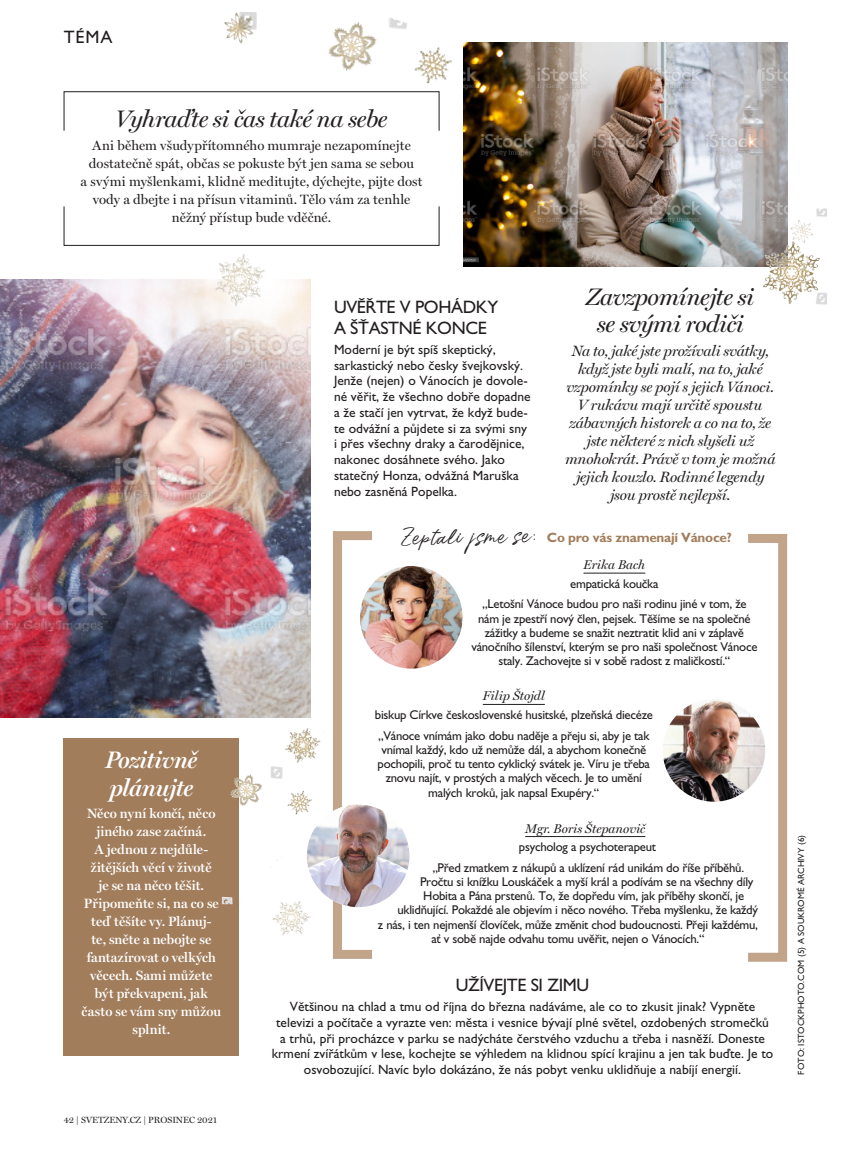
<style>
.page{position:relative;width:851px;height:1149px;background:#fff}
.page>*{position:absolute;margin:0;border:0;box-sizing:border-box;transform-origin:0 0}
._06_LT_Rezept_auf_we{font:italic 24px/27px "Miller Display Roman";letter-spacing:-.02em;color:#231f20;text-align:center}
._06_LT_Rezept_auf_we-2{font:italic 600 24px/27px "Miller Display";letter-spacing:-.02em;color:#fff}
.t1{font:19.5px "Hall Of Fun Clean";color:#231f20}
.foto_-_kredit{font:18px/21px "Gill Sans CE";letter-spacing:-.02em;color:#231f20}
._06_LT_Rezept_auf_we-3{font:italic 15px/18px "Miller Display Roman";letter-spacing:-.01em;color:#231f20;text-align:center}
.foto_-_kredit-2{font:13.5px/15.8px "Gill Sans CE";color:#231f20;text-align:center}
.Titulek{font:600 13.5px/18px "Miller Display";letter-spacing:.01em;color:#fff;text-align:center}
.Titulek-2{font:13.5px/18px "Miller Display Roman";letter-spacing:.005em;color:#231f20;text-align:center}
.foto_-_kredit-3{font:700 13.5px "Gill Sans CE";letter-spacing:-.02em;color:#a27d5c}
.foto_-_kredit-4{font:12.75px/14.2px "Gill Sans CE";letter-spacing:-.02em;color:#231f20;text-align:center}
.t2{font:italic 12.75px "Miller Display Roman";color:#231f20}
.t3{font:9px "Gill Sans CE";color:#231f20}
.t4{font:9px "Miller Display Roman";color:#231f20}
</style>
<div class="page">
<img style="left:360px;top:565px;width:102px;height:103px;border-radius:51px">
<div style="left:743px;top:534px;width:44px;height:427px;border:9px solid #c2a48a"></div>
<div style="left:333px;top:531px;width:43px;height:427px;border:9px solid #c2a48a"></div>
<div style="left:64px;top:91px;width:375px;height:40px;border:1px solid #231f20"></div>
<img style="left:0;top:279px;width:310px;height:437px">
<div style="left:64px;top:737px;width:175px;height:317px;background:#a27d5c"></div>
<img style="left:662px;top:698px;width:103px;height:103px;border-radius:51px">
<img style="left:463px;top:43px;width:324px;height:223px">
<hr style="left:525px;top:836px;width:120px;height:1px;background:#231f20">
<hr style="left:483px;top:704px;width:61px;height:1px;background:#231f20">
<hr style="left:583px;top:572px;width:62px;height:1px;background:#231f20">
<img style="left:307px;top:804px;width:102px;height:102px;border-radius:51px">
<img style="left:224px;top:12px;width:183px;height:32px">
<img style="left:790px;top:208px;width:36px;height:36px">
<img style="left:285px;top:728px;width:36px;height:35px">
<img style="left:272px;top:902px;width:27px;height:25px">
<img style="left:215px;top:254px;width:29px;height:39px">
<p class="foto_-_kredit" style="left:64px;top:26px;width:50px">TÉMA</p>
<p class="_06_LT_Rezept_auf_we" style="left:116px;top:106px;width:273px">Vyhraďte si čas také na sebe</p>
<p class="Titulek-2" style="left:81px;top:136px;width:343px">Ani během všudypřítomného mumraje nezapomínejte dostatečně spát, občas se pokuste být jen sama se sebou<br>a svými myšlenkami, klidně meditujte, dýchejte, pijte dost vody a dbejte i na přísun vitaminů. Tělo vám za tenhle něžný přístup bude vděčné.</p>
<p class="_06_LT_Rezept_auf_we-2" style="left:105px;top:747px;width:93px">Pozitivně plánujte</p>
<p class="Titulek" style="left:81px;top:804px;width:141px">Něco nyní končí, něco jiného zase začíná.<br>A jednou z nejdůle&shy;žitějších věcí v životě<br>je se na něco těšit.<br>Připomeňte si, na co se teď těšíte vy. Plánuj-<br>te, sněte a nebojte se fantazírovat o velkých věcech. Sami můžete být překvapeni, jak často se vám sny můžou splnit.</p>
<p class="t4" style="left:64px;top:1114px;width:154px">42 | SVETZENY.CZ | PROSINEC 2021</p>
<p class="foto_-_kredit" style="left:334px;top:296px;width:166px">UVĚŘTE V POHÁDKY<br>A ŠŤASTNÉ KONCE</p>
<p class="foto_-_kredit-2" style="left:334px;top:341px;width:198px;text-align:left">Moderní je být spíš skeptický, sarkastický nebo česky švejkovský.<br>Jenže (nejen) o Vánocích je dovole&shy;né věřit, že všechno dobře dopadne a že stačí jen vytrvat, že když bude&shy;te odvážní a půjdete si za svými sny i přes všechny draky a čarodějnice, nakonec dosáhnete svého. Jako statečný Honza, odvážná Maruška nebo zasněná Popelka.</p>
<p class="_06_LT_Rezept_auf_we" style="left:586px;top:283px;width:169px">Zavzpomínejte si se svými rodiči</p>
<p class="_06_LT_Rezept_auf_we-3" style="left:565px;top:342px;width:212px">Na to, jaké jste prožívali svátky, když jste byli malí, na to, jaké vzpomínky se pojí sjejich Vánoci.<br>V rukávu mají určitě spoustu zábavných historek a co na to, že jste některé z nich slyšeli už mnohokrát. Právě v tom je možná jejich kouzlo. Rodinné legendy jsou prostě nejlepší.</p>
<p class="t1" style="left:401px;top:526px;width:136px;rotate:-1deg">Zeptali jsme se:</p>
<p class="foto_-_kredit-3" style="left:546px;top:530px;width:186px">Co pro vás znamenají Vánoce?</p>
<p class="t2" style="left:583px;top:557px;width:63px">Erika Bach</p>
<p class="foto_-_kredit-4" style="left:570px;top:576px;width:90px">empatická koučka</p>
<p class="foto_-_kredit-4" style="left:471px;top:596px;width:287px">„Letošní Vánoce budou pro naši rodinu jiné v tom, že nám je zpestří nový člen, pejsek. Těšíme se na společné zážitky a budeme se snažit neztratit klid ani v záplavě vánočního šílenství, kterým se pro naši společnost Vánoce staly. Zachovejte si v sobě radost z maličkostí.“</p>
<p class="t2" style="left:483px;top:688px;width:63px">Filip Štojdl</p>
<p class="foto_-_kredit-4" style="left:375px;top:707px;width:279px">biskup Církve československé husitské, plzeňská diecéze</p>
<p class="foto_-_kredit-4" style="left:377px;top:728px;width:274px">„Vánoce vnímám jako dobu naděje a přeju si, aby je tak vnímal každý, kdo už nemůže dál, a abychom konečně pochopili, proč tu tento cyklický svátek je. Víru je třeba znovu najít, v prostých a malých věcech. Je to umění malých kroků, jak napsal Exupéry.“</p>
<p class="t2" style="left:525px;top:820px;width:122px">Mgr. Boris Štepanovič</p>
<p class="foto_-_kredit-4" style="left:519px;top:839px;width:139px">psycholog a psychoterapeut</p>
<p class="foto_-_kredit-4" style="left:432px;top:860px;width:313px">„Před zmatkem z nákupů a uklízení rád unikám do říše příběhů.</p>
<p class="foto_-_kredit-4" style="left:420px;top:874px;width:335px">Pročtu si knížku Louskáček a myší král a podívám se na všechny díly</p>
<p class="foto_-_kredit-4" style="left:423px;top:888px;width:322px">Hobita a Pána prstenů. To, že dopředu vím, jak příběhy skončí, je</p>
<p class="foto_-_kredit-4" style="left:397px;top:902px;width:362px">uklidňující. Pokaždé ale objevím i něco nového. Třeba myšlenku, že každý</p>
<p class="foto_-_kredit-4" style="left:378px;top:917px;width:381px">z nás, i ten nejmenší človíček, může změnit chod budoucnosti. Přeji každému,</p>
<p class="foto_-_kredit-4" style="left:431px;top:931px;width:274px">ať v sobě najde odvahu tomu uvěřit, nejen o Vánocích.“</p>
<p class="foto_-_kredit" style="left:455px;top:974px;width:135px">UŽÍVEJTE SI ZIMU</p>
<p class="foto_-_kredit-2" style="left:272px;top:998px;width:503px">Většinou na chlad a tmu od října do března nadáváme, ale co to zkusit jinak? Vypněte televizi a počítače a vyrazte ven: města i vesnice bývají plné světel, ozdobených stromečků a trhů, při procházce v parku se nadýcháte čerstvého vzduchu a třeba i nasněží. Doneste krmení zvířátkům v lese, kochejte se výhledem na klidnou spící krajinu a jen tak buďte. Je to osvobozující. Navíc bylo dokázáno, že nás pobyt venku uklidňuje a nabíjí energií.</p>
<p class="t3" style="left:795px;top:1074px;width:241px;rotate:-90deg">FOTO: ISTOCKPHOTO.COM (5) A SOUKROMÉ ARCHIVY (6)</p>
</div>
